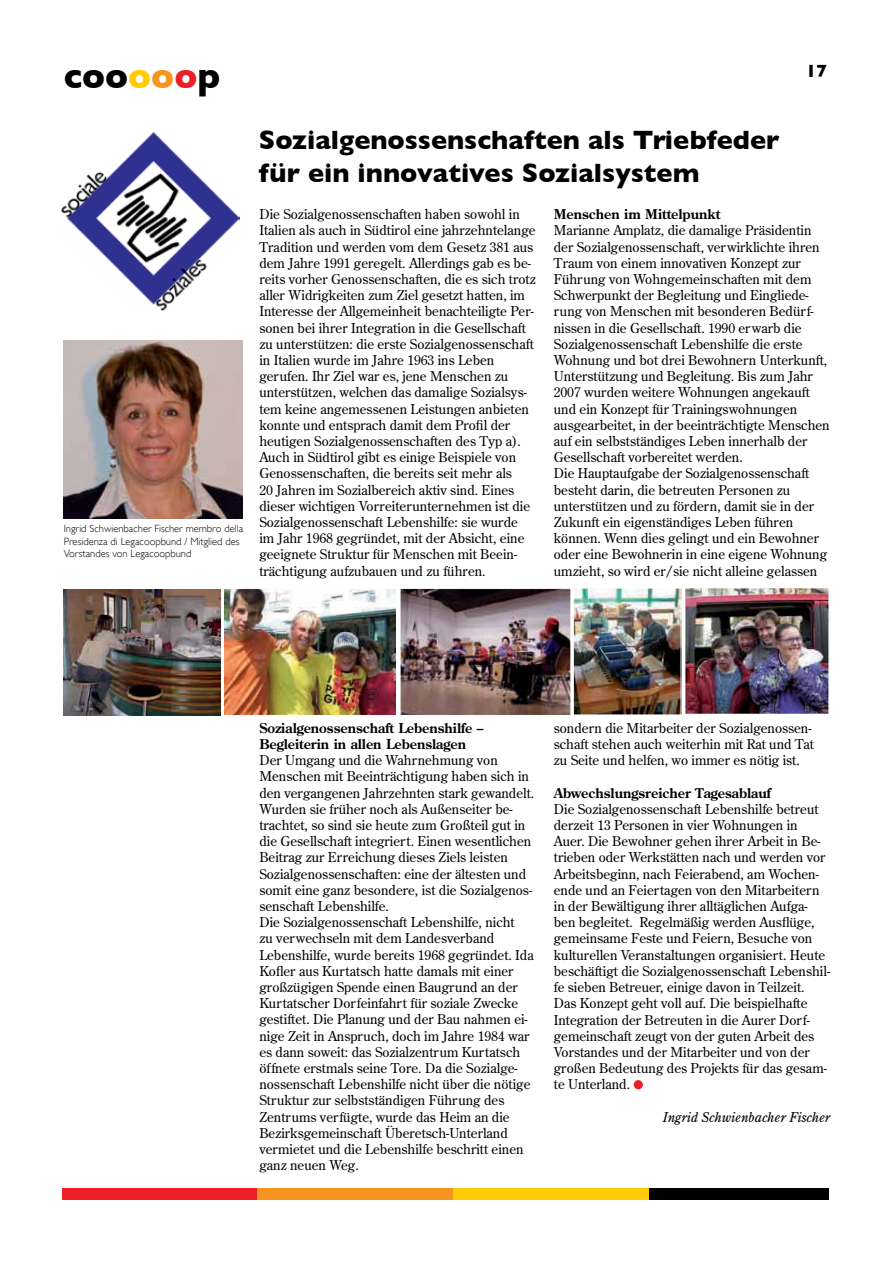
<style>
.page{position:relative;width:893px;height:1263px;background:#fff}
.page>*{position:absolute;margin:0;border:0;box-sizing:border-box;transform-origin:0 0}
.t1{font:700 36px "Gill Sans";color:#000}
.t2{font:700 27px/32.4px "Gill Sans";color:#000}
.t3{font:700 18px "Gill Sans";color:#000}
.t4{font:13.5px/16.2px "Century Old Style";color:#000}
.t5{font:700 13.5px/16.2px "Century Old Style";color:#000}
.t6{font:italic 13.5px "Century Old Style";color:#000}
.t7{font:300 10.5px/12.6px "Gill Sans";color:#000}
.s1{color:#ffcb05}
.s2{color:#f7941e}
.s3{color:#ed1e25}
</style>
<div class="page">
<div style="left:651px;top:1188px;width:178px;height:11px;background:#000"></div>
<div style="left:634px;top:1080px;width:9px;height:9px;background:#ed1e25;border-radius:50%"></div>
<img style="left:64px;top:589px;width:156px;height:127px">
<img style="left:402px;top:590px;width:167px;height:124px">
<div style="left:400px;top:588px;width:171px;height:128px;border:1px solid #fff"></div>
<img style="left:225px;top:590px;width:171px;height:124px">
<div style="left:223px;top:588px;width:177px;height:128px;border:1px solid #fff"></div>
<img style="left:575px;top:590px;width:104px;height:123px">
<div style="left:573px;top:588px;width:108px;height:127px;border:1px solid #fff"></div>
<img style="left:687px;top:590px;width:140px;height:122px">
<div style="left:684px;top:587px;width:146px;height:128px;border:2px solid #fff"></div>
<img style="left:64px;top:340px;width:178px;height:179px">
<img style="left:60px;top:132px;width:179px;height:178px">
<div style="left:62px;top:1188px;width:195px;height:11px;background:#ed1e25"></div>
<div style="left:257px;top:1188px;width:196px;height:11px;background:#f7941e"></div>
<div style="left:453px;top:1188px;width:196px;height:11px;background:#ffcb05"></div>
<div style="left:649px;top:1188px;width:178px;height:11px;background:#000"></div>
<h1 class="t1" style="left:64px;top:55px;width:158px">coo<span class="s1">o</span><span class="s2">o</span><span class="s3">o</span>p</h1>
<p class="t7" style="left:64px;top:522px;width:181px">Ingrid Schwienbacher Fischer membro della<br>Presidenza di Legacoopbund / Mitglied des<br>Vorstandes von Legacoopbund</p>
<h3 class="t3" style="left:806px;top:61px;width:23px">17</h3>
<h2 class="t2" style="left:259px;top:124px;width:522px">Sozialgenossenschaften als Triebfeder für ein innovatives Sozialsystem</h2>
<p class="t4" style="left:259px;top:206px;width:278px">Die Sozialgenossenschaften haben sowohl in Italien als auch in Südtirol eine jahrzehntelange Tradition und werden vom dem Gesetz 381 aus dem Jahre 1991 geregelt. Allerdings gab es be&shy;reits vorher Genossenschaften, die es sich trotz aller Widrigkeiten zum Ziel gesetzt hatten, im Interesse der Allgemeinheit benachteiligte Per&shy;sonen bei ihrer Integration in die Gesellschaft zu unterstützen: die erste Sozialgenossenschaft in Italien wurde im Jahre 1963 ins Leben gerufen. Ihr Ziel war es, jene Menschen zu unterstützen, welchen das damalige Sozialsys&shy;tem keine angemessenen Leistungen anbieten konnte und entsprach damit dem Profil der heutigen Sozialgenossenschaften des Typ a).<br>Auch in Südtirol gibt es einige Beispiele von Genossenschaften, die bereits seit mehr als<br>20 Jahren im Sozialbereich aktiv sind. Eines dieser wichtigen Vorreiterunternehmen ist die Sozialgenossenschaft Lebenshilfe: sie wurde im Jahr 1968 gegründet, mit der Absicht, eine geeignete Struktur für Menschen mit Beein&shy;trächtigung aufzubauen und zu führen.</p>
<p class="t5" style="left:554px;top:206px;width:168px">Menschen im Mittelpunkt</p>
<p class="t4" style="left:554px;top:222px;width:277px">Marianne Amplatz, die damalige Präsidentin der Sozialgenossenschaft, verwirklichte ihren Traum von einem innovativen Konzept zur Führung von Wohngemeinschaften mit dem Schwerpunkt der Begleitung und Eingliede&shy;rung von Menschen mit besonderen Bedürf&shy;nissen in die Gesellschaft. 1990 erwarb die Sozialgenossenschaft Lebenshilfe die erste Wohnung und bot drei Bewohnern Unterkunft, Unterstützung und Begleitung. Bis zum Jahr 2007 wurden weitere Wohnungen angekauft und ein Konzept für Trainingswohnungen ausgearbeitet, in der beeinträchtigte Menschen auf ein selbstständiges Leben innerhalb der Gesellschaft vorbereitet werden.<br>Die Hauptaufgabe der Sozialgenossenschaft besteht darin, die betreuten Personen zu unterstützen und zu fördern, damit sie in der Zukunft ein eigenständiges Leben führen können. Wenn dies gelingt und ein Bewohner oder eine Bewohnerin in eine eigene Wohnung umzieht, so wird er/sie nicht alleine gelassen</p>
<p class="t5" style="left:259px;top:719px;width:226px">Sozialgenossenschaft Lebenshilfe –<br>Begleiterin in allen Lebenslagen</p>
<p class="t4" style="left:259px;top:752px;width:276px">Der Umgang und die Wahrnehmung von Menschen mit Beeinträchtigung haben sich in den vergangenen Jahrzehnten stark gewandelt.<br>Wurden sie früher noch als Außenseiter be&shy;trachtet, so sind sie heute zum Großteil gut in die Gesellschaft integriert. Einen wesentlichen Beitrag zur Erreichung dieses Ziels leisten Sozialgenossenschaften: eine der ältesten und somit eine ganz besondere, ist die Sozialgenos&shy;senschaft Lebenshilfe.<br>Die Sozialgenossenschaft Lebenshilfe, nicht<br>zu verwechseln mit dem Landesverband Lebenshilfe, wurde bereits 1968 gegründet. Ida Kofler aus Kurtatsch hatte damals mit einer großzügigen Spende einen Baugrund an der Kurtatscher Dorfeinfahrt für soziale Zwecke gestiftet. Die Planung und der Bau nahmen ei&shy;nige Zeit in Anspruch, doch im Jahre 1984 war es dann soweit: das Sozialzentrum Kurtatsch öffnete erstmals seine Tore. Da die Sozialge&shy;nossenschaft Lebenshilfe nicht über die nötige Struktur zur selbstständigen Führung des Zentrums verfügte, wurde das Heim an die Bezirksgemeinschaft Überetsch-Unterland vermietet und die Lebenshilfe beschritt einen ganz neuen Weg.</p>
<p class="t4" style="left:554px;top:720px;width:262px">sondern die Mitarbeiter der Sozialgenossen&shy;schaft stehen auch weiterhin mit Rat und Tat zu Seite und helfen, wo immer es nötig ist.</p>
<p class="t5" style="left:554px;top:784px;width:219px">Abwechslungsreicher Tagesablauf</p>
<p class="t4" style="left:554px;top:801px;width:278px">Die Sozialgenossenschaft Lebenshilfe betreut derzeit 13 Personen in vier Wohnungen in Auer. Die Bewohner gehen ihrer Arbeit in Be&shy;trieben oder Werkstätten nach und werden vor Arbeitsbeginn, nach Feierabend, am Wochen&shy;ende und an Feiertagen von den Mitarbeitern in der Bewältigung ihrer alltäglichen Aufga&shy;ben begleitet. Regelmäßig werden Ausflüge, gemeinsame Feste und Feiern, Besuche von kulturellen Veranstaltungen organisiert. Heute beschäftigt die Sozialgenossenschaft Lebenshil&shy;fe sieben Betreuer, einige davon in Teilzeit.<br>Das Konzept geht voll auf. Die beispielhafte Integration der Betreuten in die Aurer Dorf&shy;gemeinschaft zeugt von der guten Arbeit des Vorstandes und der Mitarbeiter und von der großen Bedeutung des Projekts für das gesam&shy;te Unterland.</p>
<p class="t6" style="left:663px;top:1108px;width:169px">Ingrid Schwienbacher Fischer</p>
</div>
